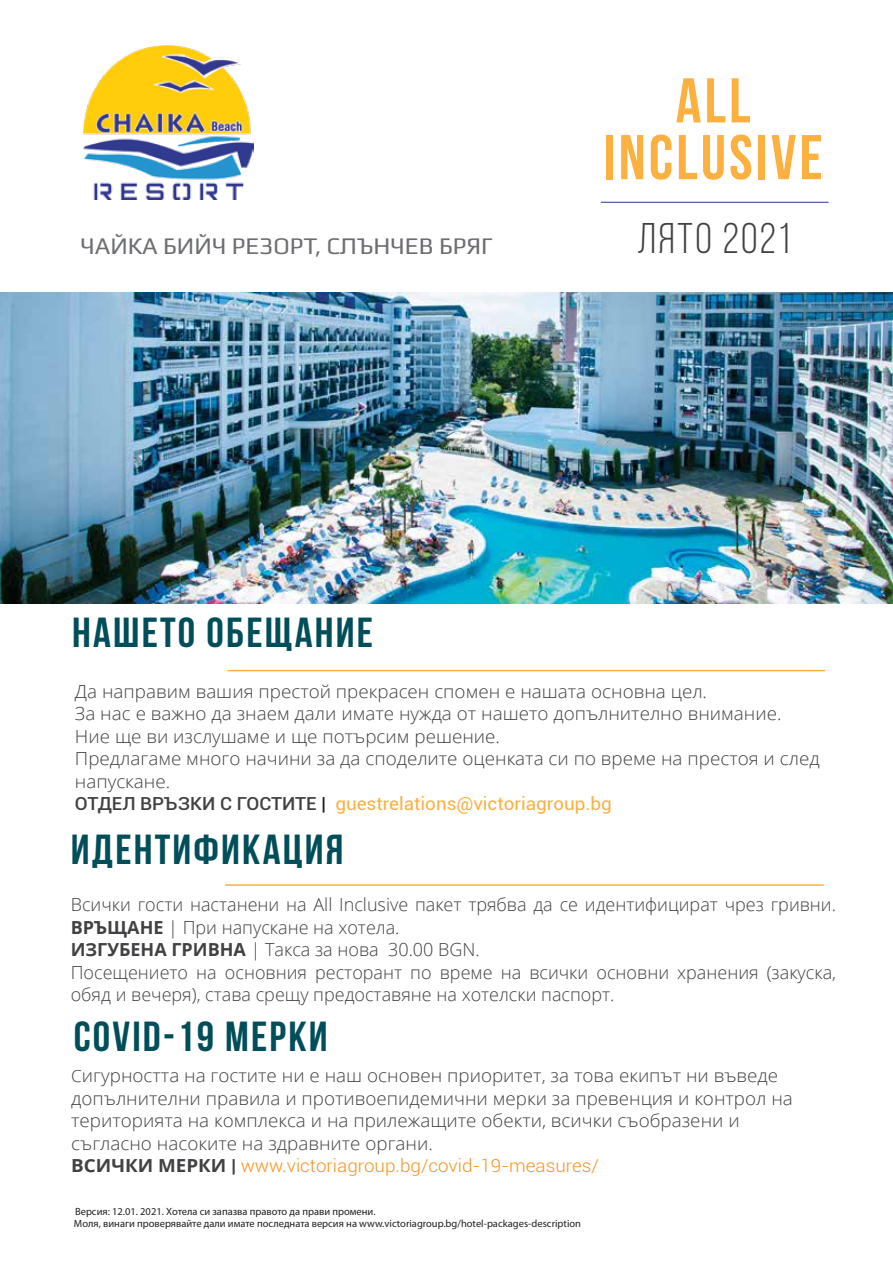
<style>
.page{position:relative;width:893px;height:1263px;background:#fff}
.page>*{position:absolute;margin:0;border:0;box-sizing:border-box;transform-origin:0 0}
.t1{font:700 63px/56.7px "Bebas Neue";letter-spacing:.05em;color:#fbb040;text-align:center}
.t2{font:42.9px "Bebas Neue";letter-spacing:.05em;color:#414042}
.t3{font:700 42px "Bebas Neue";letter-spacing:.05em;color:#004e59;scale:1.05 1}
.t4{font:24px "Play";color:#6d6e71}
.t5{font:300 18px/22.5px "Open Sans";color:#414042;scale:1.05 1}
.t6{font:300 18px/22.5px "Open Sans";color:#414042}
.t7{font:18px "Roboto";color:#fbb040;scale:1.05 1}
.t8{font:300 18px "Roboto";color:#f7941e;scale:1.05 1}
.t9{font:10.5px/12.6px "Myriad Pro";color:#231f20}
.s1{font-weight:500;color:#414042}
.s2{color:#231f20}
.s3{font-weight:700}
.s4{font-size:16.5px}
.s5{font-family:"Open Sans";font-weight:700;color:#414042}
</style>
<div class="page">
<hr style="left:601px;top:202px;width:227px;height:1px;background:#2b3990">
<hr style="left:227px;top:670px;width:598px;height:1px;background:#fbb040">
<hr style="left:225px;top:884px;width:599px;height:2px;background:#fbb040">
<img style="left:0;top:292px;width:893px;height:311px">
<img style="left:84px;top:45px;width:170px;height:155px">
<h1 class="t1" style="left:604px;top:72px;width:221px">ALL<br>INCLUSIVE</h1>
<h3 class="t4" style="left:80px;top:232px;width:414px">ЧАЙКА БИЙЧ РЕЗОРТ, СЛЪНЧЕВ БРЯГ</h3>
<h2 class="t2" style="left:637px;top:216px;width:154px">Лято 2021</h2>
<h3 class="t3" style="left:72px;top:610px;width:288px">НАШЕТО ОБЕЩАНИЕ</h3>
<p class="t5" style="left:75px;top:680px;width:711px">Да направим вашия престой прекрасен спомен е нашата основна цел.<br>За нас е важно да знаем дали имате нужда от нашето допълнително внимание.<br>Ние ще ви изслушаме и ще потърсим решение.<br>Предлагаме много начини за да споделите оценката си по време на престоя и след напускане.</p>
<p class="t7" style="left:75px;top:791px;width:513px"><span class="s1">OТДЕЛ ВРЪЗКИ С ГОСТИТЕ</span> <span class="s2">|</span> guestrelations@victoriagroup.bg</p>
<h3 class="t3" style="left:71px;top:827px;width:261px">ИДЕНТИФИКАЦИЯ</h3>
<p class="t6" style="left:71px;top:893px;width:767px">Всички гости настанени на All Inclusive пакет трябва да се идентифицират чрез гривни.<br><span class="s3">ВРЪЩАНЕ</span> | При напускане на хотела.<br><span class="s3">ИЗГУБЕНА ГРИВНА</span> | Такса за нова 30.00 BGN.<br>Посещението на основния ресторант по време на всички основни хранения (закуска, обяд и вечеря), става срещу предоставяне на хотелски паспорт.</p>
<h3 class="t3" style="left:74px;top:1013px;width:243px">COVID-19 МЕРКИ</h3>
<p class="t5" style="left:71px;top:1064px;width:689px"><span class="s4">С</span>игурността на гостите ни е наш основен приоритет, за това екипът ни въведе допълнителни правила и противоепидемични мерки за превенция и контрол на територията на комплекса и на прилежащите обекти, всички съобразени и съгласно насоките на здравните органи.</p>
<p class="t8" style="left:71px;top:1153px;width:504px"><span class="s5">ВСИЧКИ МЕРКИ</span> <span class="s1">|</span> www.victoriagroup.bg/covid-19-measures/</p>
<p class="t9" style="left:74px;top:1204px;width:509px">Версия: 12.01. 2021. Хотела си запазва правото да прави промени.<br>Моля, винаги проверявайте дали имате последната версия на www.victoriagroup.bg/hotel-packages-description</p>
</div>
